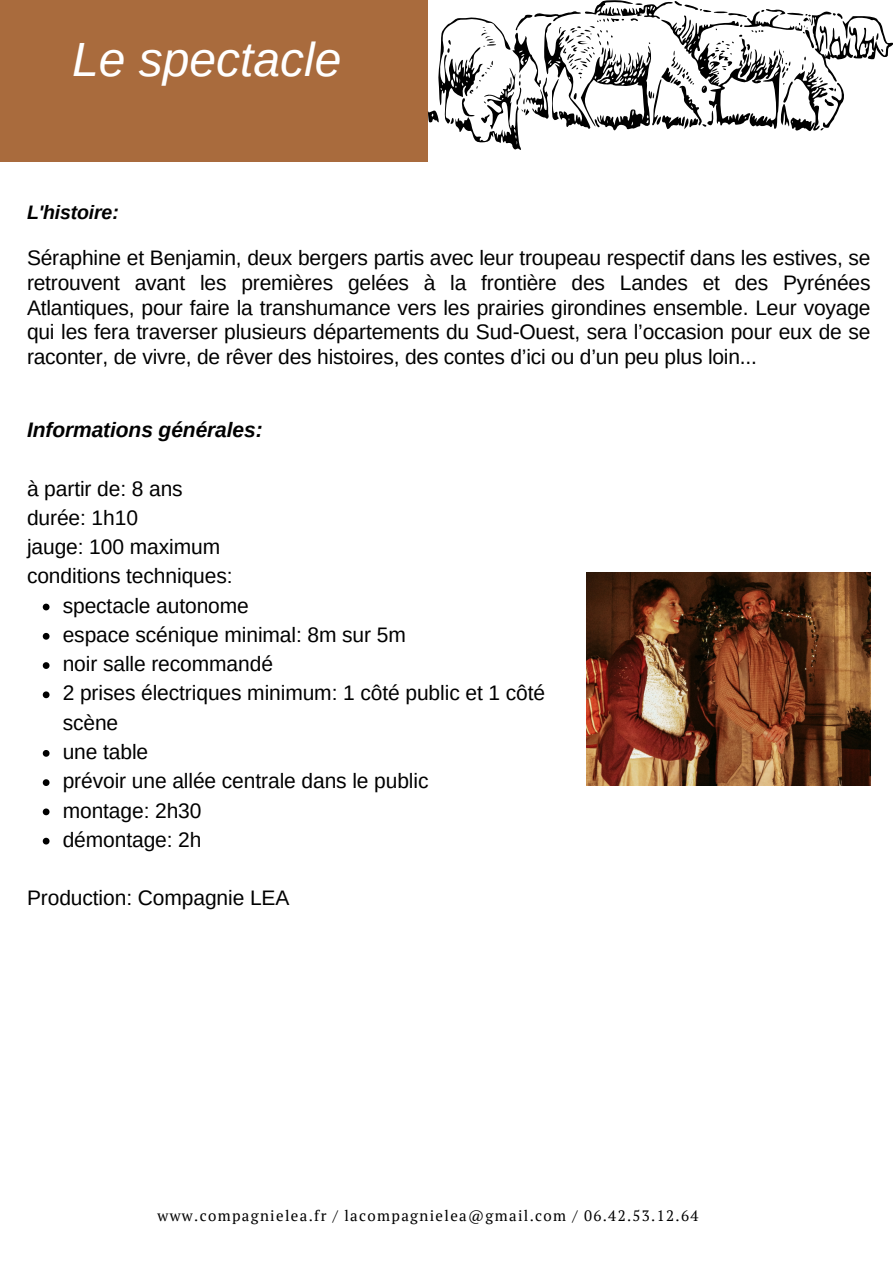
<style>
.page{position:relative;width:893px;height:1264px;background:#fff}
.page>*{position:absolute;margin:0;border:0;box-sizing:border-box;transform-origin:0 0}
.t1{font:italic 48px "Arimo";color:#fff}
.t2{font:21px/29.2px "Arimo";letter-spacing:-.005em;color:#000}
.t3{font:italic 700 21px "Arimo";letter-spacing:-.005em;color:#000}
.t4{font:italic 700 19.5px "Arimo";letter-spacing:-.01em;color:#000}
.t5{font:15px "PT Serif";letter-spacing:.09em;color:#000}
</style>
<div class="page">
<div style="left:0;top:0;width:428px;height:161px;background:#a96b3d"></div>
<img style="left:586px;top:572px;width:284px;height:213px">
<svg style="left:43px;top:603px;width:6px;height:7px"></svg>
<svg style="left:43px;top:633px;width:6px;height:6px"></svg>
<svg style="left:43px;top:662px;width:6px;height:7px"></svg>
<svg style="left:43px;top:691px;width:6px;height:7px"></svg>
<svg style="left:43px;top:750px;width:6px;height:6px"></svg>
<svg style="left:43px;top:779px;width:6px;height:7px"></svg>
<svg style="left:43px;top:808px;width:6px;height:7px"></svg>
<svg style="left:43px;top:837px;width:6px;height:7px"></svg>
<svg style="left:428px;top:0;width:464px;height:150px"></svg>
<h3 class="t1" style="left:72px;top:33px;width:271px">Le spectacle</h3>
<h3 class="t4" style="left:27px;top:201px;width:93px">L'histoire:</h3>
<h3 class="t2" style="left:27px;top:245px;width:844px;line-height:24.8px;text-align:justify">Séraphine et Benjamin, deux bergers partis avec leur troupeau respectif dans les estives, se retrouvent avant les premières gelées à la frontière des Landes et des Pyrénées Atlantiques, pour faire la transhumance vers les prairies girondines ensemble. Leur voyage qui les fera traverser plusieurs départements du Sud-Ouest, sera l’occasion pour eux de se raconter, de vivre, de rêver des histoires, des contes d’ici ou d’un peu plus loin...</h3>
<p class="t3" style="left:27px;top:418px;width:237px">Informations générales:</p>
<h2 class="t2" style="left:27px;top:473px;width:207px">à partir de: 8 ans durée: 1h10<br>jauge: 100 maximum conditions techniques:</h2>
<h3 class="t2" style="left:63px;top:590px;width:188px">spectacle autonome</h3>
<h2 class="t2" style="left:63px;top:620px;width:344px">espace scénique minimal: 8m sur 5m</h2>
<h3 class="t2" style="left:63px;top:649px;width:212px">noir salle recommandé</h3>
<h3 class="t2" style="left:63px;top:678px;width:484px">2 prises électriques minimum: 1 côté public et 1 côté scène</h3>
<h3 class="t2" style="left:63px;top:737px;width:87px">une table</h3>
<h3 class="t2" style="left:63px;top:766px;width:367px">prévoir une allée centrale dans le public</h3>
<h3 class="t2" style="left:63px;top:795px;width:140px">montage: 2h30</h3>
<h3 class="t2" style="left:63px;top:824px;width:140px">démontage: 2h</h3>
<h3 class="t2" style="left:27px;top:883px;width:264px">Production: Compagnie LEA</h3>
<p class="t5" style="left:157px;top:1205px;width:542px">www.compagnielea.fr / lacompagnielea@gmail.com / 06.42.53.12.64</p>
</div>
